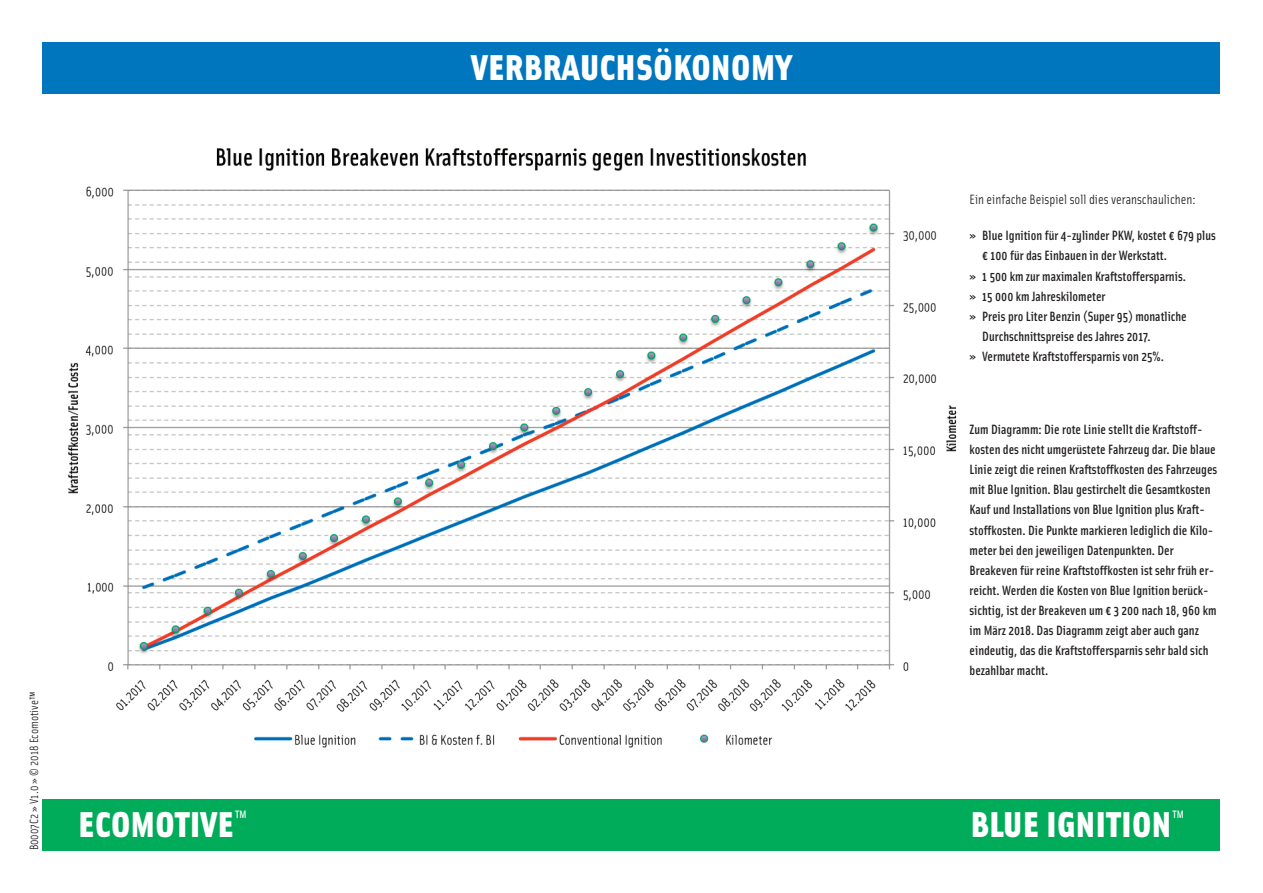
<style>
.page{position:relative;width:1263px;height:893px;background:#fff}
.page>*{position:absolute;margin:0;border:0;box-sizing:border-box;transform-origin:0 0}
.t1{font:900 36px "Solex OT";letter-spacing:.015em;color:#fff}
.t2{font:500 13.5px/20.1px "Solex OT";color:#231f20}
.t3{font:13.5px "Solex OT";color:#231f20}
.t4{font:12px "Solex OT";color:#231f20}
</style>
<div class="page">
<div style="left:43px;top:43px;width:1177px;height:51px;background:#0076be"></div>
<div style="left:43px;top:799px;width:1177px;height:51px;background:#00ac5a"></div>
<img style="left:68px;top:148px;width:889px;height:600px">
<h1 class="t1" style="left:471px;top:46px;width:322px">VERBRAUCHSÖKONOMY</h1>
<p class="t4" style="left:27px;top:850px;width:160px;rotate:-90deg">B0007C2 » V1.0 » © 2018 Ecomotive™</p>
<p class="t3" style="left:969px;top:191px;width:228px">Ein einfache Beispiel soll dies veranschaulichen:</p>
<p class="t2" style="left:969px;top:226px;width:248px">» Blue Ignition für 4-zylinder PKW, kostet € 679 plus</p>
<p class="t2" style="left:982px;top:246px;width:186px">€ 100 für das Einbauen in der Werkstatt.</p>
<p class="t2" style="left:969px;top:266px;width:218px">» 1 500 km zur maximalen Kraftstoffersparnis.</p>
<p class="t2" style="left:969px;top:286px;width:137px">» 15 000 km Jahreskilometer</p>
<p class="t2" style="left:969px;top:306px;width:219px">» Preis pro Liter Benzin (Super 95) monatliche</p>
<p class="t2" style="left:982px;top:326px;width:170px">Durchschnittspreise des Jahres 2017.</p>
<p class="t2" style="left:969px;top:346px;width:196px">» Vermutete Kraftstoffersparnis von 25%.</p>
<p class="t2" style="left:969px;top:419px;width:249px">Zum Diagramm: Die rote Linie stellt die Kraftstoff&shy;kosten des nicht umgerüstete Fahrzeug dar. Die blaue Linie zeigt die reinen Kraftstoffkosten des Fahrzeuges mit Blue Ignition. Blau gestirchelt die Gesamtkosten Kauf und Installations von Blue Ignition plus Kraft&shy;stoffkosten. Die Punkte markieren lediglich die Kilo&shy;meter bei den jeweiligen Datenpunkten. Der Breakeven für reine Kraftstoffkosten ist sehr früh er&shy;reicht. Werden die Kosten von Blue Ignition berück&shy;sichtig, ist der Breakeven um € 3 200 nach 18, 960 km im März 2018. Das Diagramm zeigt aber auch ganz eindeutig, das die Kraftstoffersparnis sehr bald sich bezahlbar macht.</p>
<h1 class="t1" style="left:79px;top:803px;width:170px">ECOMOTIVE<sup>™</sup></h1>
<h1 class="t1" style="left:971px;top:803px;width:215px">BLUE IGNITION<sup>™</sup></h1>
</div>
